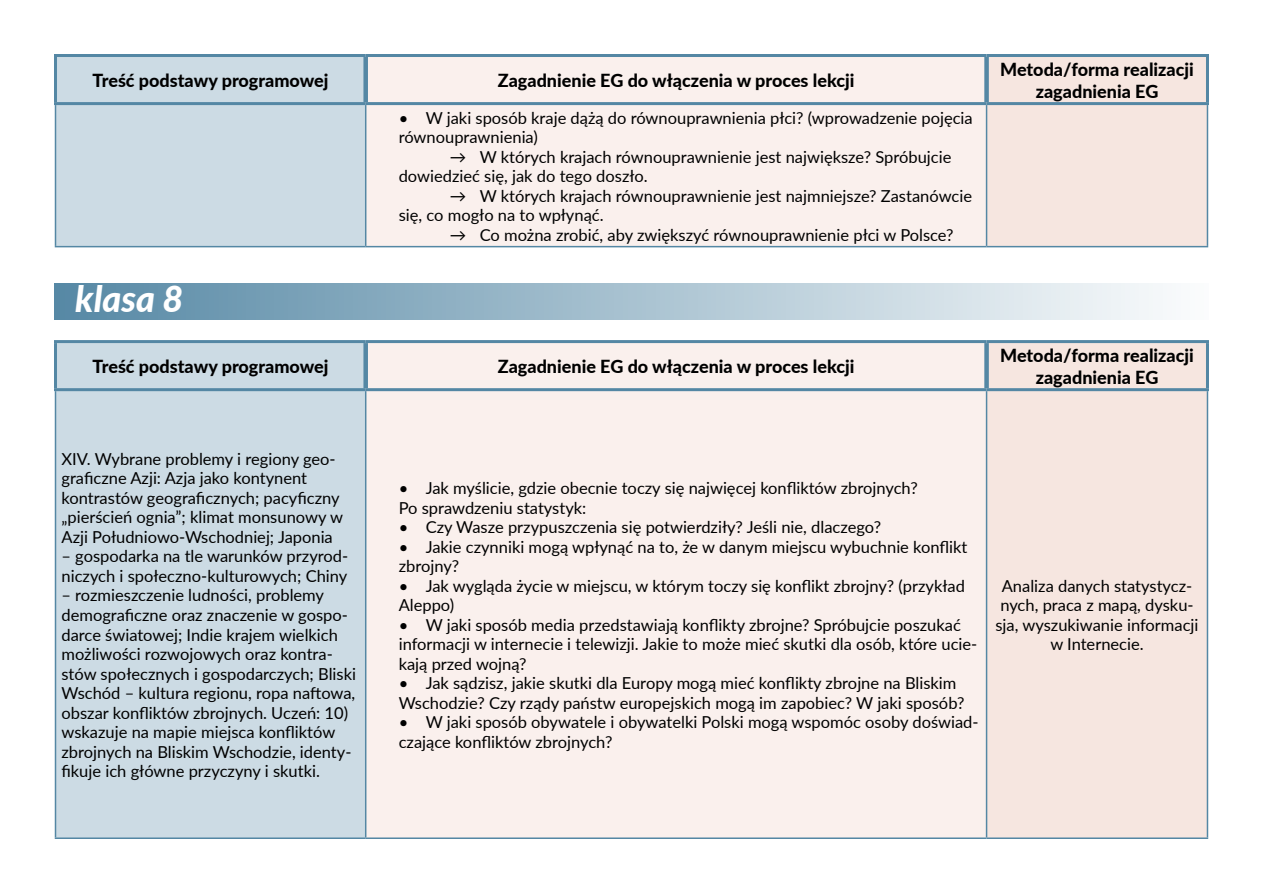
<style>
.page{position:relative;width:1263px;height:893px;background:#fff}
.page>*{position:absolute;margin:0;border:0;box-sizing:border-box;transform-origin:0 0}
.t1{font:italic 800 36px "Lato";color:#fff}
.t2{font:800 18px/21.6px "Lato";color:#000;text-align:center}
.t3{font:16.5px/19.5px "Lato";color:#000}
</style>
<div class="page">
<div style="left:56px;top:57px;width:309px;height:189px;background:#ccdbe4"></div>
<div style="left:366px;top:57px;width:620px;height:189px;background:#faf0ed"></div>
<div style="left:987px;top:57px;width:220px;height:189px;background:#f6e6e0"></div>
<hr style="left:55px;top:246px;width:311px;height:1px;background:#5487a4">
<hr style="left:366px;top:246px;width:620px;height:1px;background:#5487a4">
<hr style="left:986px;top:246px;width:222px;height:1px;background:#5487a4">
<hr style="left:55px;top:105px;width:1px;height:141px;background:#5487a4">
<hr style="left:365px;top:105px;width:1px;height:141px;background:#5487a4">
<hr style="left:986px;top:105px;width:1px;height:141px;background:#5487a4">
<hr style="left:1207px;top:105px;width:1px;height:141px;background:#5487a4">
<div style="left:363px;top:57px;width:5px;height:45px;background:#5487a4"></div>
<div style="left:984px;top:57px;width:5px;height:45px;background:#5487a4"></div>
<hr style="left:54px;top:54px;width:312px;height:3px;background:#5487a4">
<hr style="left:54px;top:57px;width:3px;height:45px;background:#5487a4">
<hr style="left:366px;top:54px;width:620px;height:3px;background:#5487a4">
<hr style="left:986px;top:54px;width:223px;height:3px;background:#5487a4">
<hr style="left:1206px;top:57px;width:3px;height:45px;background:#5487a4">
<hr style="left:54px;top:102px;width:312px;height:3px;background:#5487a4">
<hr style="left:366px;top:102px;width:620px;height:3px;background:#5487a4">
<hr style="left:986px;top:102px;width:223px;height:3px;background:#5487a4">
<div style="left:54px;top:283px;width:1155px;height:36px;background:linear-gradient(to right,#5688a5,#fbfcfd)"></div>
<div style="left:56px;top:343px;width:309px;height:494px;background:#ccdbe4"></div>
<div style="left:366px;top:343px;width:620px;height:494px;background:#faf0ed"></div>
<div style="left:987px;top:343px;width:220px;height:494px;background:#f6e6e0"></div>
<hr style="left:55px;top:837px;width:311px;height:2px;background:#5487a4">
<hr style="left:366px;top:837px;width:620px;height:2px;background:#5487a4">
<hr style="left:986px;top:837px;width:222px;height:2px;background:#5487a4">
<hr style="left:55px;top:391px;width:1px;height:446px;background:#5487a4">
<hr style="left:365px;top:391px;width:1px;height:446px;background:#5487a4">
<hr style="left:986px;top:391px;width:1px;height:446px;background:#5487a4">
<hr style="left:1207px;top:391px;width:1px;height:446px;background:#5487a4">
<div style="left:363px;top:343px;width:5px;height:45px;background:#5487a4"></div>
<div style="left:984px;top:343px;width:5px;height:45px;background:#5487a4"></div>
<hr style="left:54px;top:340px;width:312px;height:3px;background:#5487a4">
<hr style="left:54px;top:343px;width:3px;height:45px;background:#5487a4">
<hr style="left:366px;top:340px;width:620px;height:3px;background:#5487a4">
<hr style="left:986px;top:340px;width:223px;height:3px;background:#5487a4">
<hr style="left:1206px;top:343px;width:3px;height:45px;background:#5487a4">
<hr style="left:54px;top:388px;width:312px;height:3px;background:#5487a4">
<hr style="left:366px;top:388px;width:620px;height:3px;background:#5487a4">
<hr style="left:986px;top:388px;width:223px;height:3px;background:#5487a4">
<p class="t2" style="left:93px;top:69px;width:237px">Treść podstawy programowej</p>
<p class="t2" style="left:498px;top:69px;width:358px">Zagadnienie EG do włączenia w proces lekcji</p>
<p class="t2" style="left:1000px;top:58px;width:195px">Metoda/forma realizacji zagadnienia EG</p>
<p class="t3" style="left:399px;top:107px;width:576px">• W jaki sposób kraje dążą do równouprawnienia płci? (wprowadzenie pojęcia równouprawnienia)</p>
<p class="t3" style="left:399px;top:146px;width:554px;text-indent:51px">→ W których krajach równouprawnienie jest największe? Spróbujcie dowiedzieć się, jak do tego doszło.</p>
<p class="t3" style="left:399px;top:185px;width:575px;text-indent:51px">→ W których krajach równouprawnienie jest najmniejsze? Zastanówcie się, co mogło na to wpłynąć.</p>
<p class="t3" style="left:450px;top:224px;width:505px">→ Co można zrobić, aby zwiększyć równouprawnienie płci w Polsce?</p>
<h1 class="t1" style="left:75px;top:273px;width:110px">klasa 8</h1>
<p class="t2" style="left:93px;top:355px;width:237px">Treść podstawy programowej</p>
<p class="t2" style="left:498px;top:355px;width:358px">Zagadnienie EG do włączenia w proces lekcji</p>
<p class="t2" style="left:1000px;top:344px;width:195px">Metoda/forma realizacji zagadnienia EG</p>
<p class="t3" style="left:62px;top:448px;width:283px">XIV. Wybrane problemy i regiony geo&shy;graficzne Azji: Azja jako kontynent kontrastów geograficznych; pacyficzny „pierścień ognia”; klimat monsunowy w Azji Południowo-Wschodniej; Japonia</p>
<p class="t3" style="left:62px;top:546px;width:288px">– gospodarka na tle warunków przyrod&shy;niczych i społeczno-kulturowych; Chiny</p>
<p class="t3" style="left:62px;top:585px;width:296px">– rozmieszczenie ludności, problemy demograficzne oraz znaczenie w gospo&shy;darce światowej; Indie krajem wielkich możliwości rozwojowych oraz kontra&shy;stów społecznych i gospodarczych; Bliski Wschód – kultura regionu, ropa naftowa, obszar konfliktów zbrojnych. Uczeń: 10) wskazuje na mapie miejsca konfliktów zbrojnych na Bliskim Wschodzie, identy&shy;fikuje ich główne przyczyny i skutki.</p>
<p class="t3" style="left:399px;top:478px;width:520px">• Jak myślicie, gdzie obecnie toczy się najwięcej konfliktów zbrojnych?<br>Po sprawdzeniu statystyk:</p>
<p class="t3" style="left:399px;top:517px;width:484px">• Czy Wasze przypuszczenia się potwierdziły? Jeśli nie, dlaczego?</p>
<p class="t3" style="left:399px;top:536px;width:570px">• Jakie czynniki mogą wpłynąć na to, że w danym miejscu wybuchnie konflikt zbrojny?</p>
<p class="t3" style="left:399px;top:575px;width:568px">• Jak wygląda życie w miejscu, w którym toczy się konflikt zbrojny? (przykład<br>Aleppo)</p>
<p class="t3" style="left:399px;top:614px;width:580px">• W jaki sposób media przedstawiają konflikty zbrojne? Spróbujcie poszukać informacji w internecie i telewizji. Jakie to może mieć skutki dla osób, które ucie&shy;kają przed wojną?</p>
<p class="t3" style="left:399px;top:673px;width:567px">• Jak sądzisz, jakie skutki dla Europy mogą mieć konflikty zbrojne na Bliskim<br>Wschodzie? Czy rządy państw europejskich mogą im zapobiec? W jaki sposób?</p>
<p class="t3" style="left:399px;top:712px;width:581px">• W jaki sposób obywatele i obywatelki Polski mogą wspomóc osoby doświad&shy;czające konfliktów zbrojnych?</p>
<p class="t3" style="left:995px;top:575px;width:205px;text-align:center">Analiza danych statystycz&shy;nych, praca z mapą, dysku&shy;sja, wyszukiwanie informacji w Internecie.</p>
</div>
